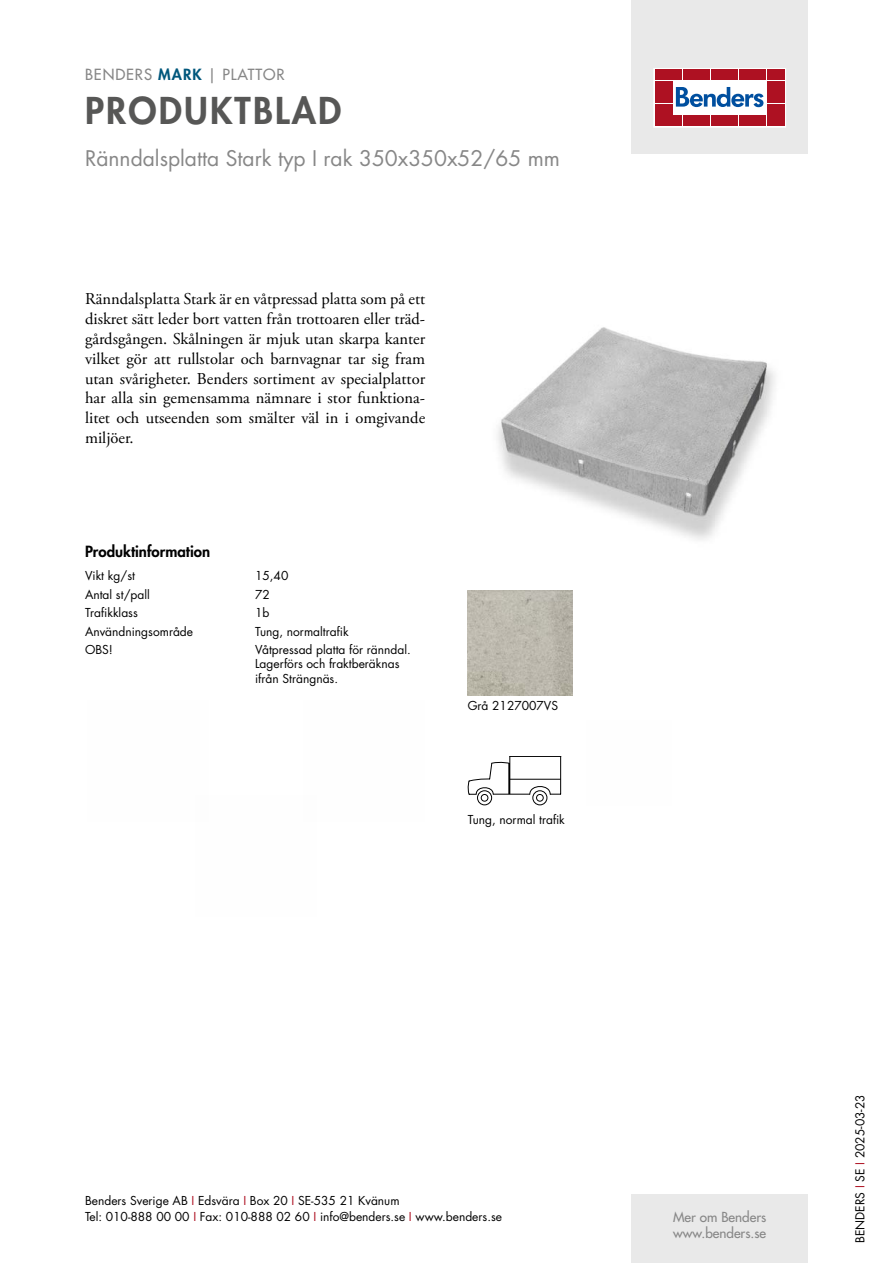
<style>
.page{position:relative;width:893px;height:1263px;background:#fff}
.page>*{position:absolute;margin:0;border:0;box-sizing:border-box;transform-origin:0 0}
.t1{font:800 36px "Futura Std";letter-spacing:.06em;color:#575756}
.t2{font:21px "Futura Std";color:#878787}
.t3{font:16.5px/19.8px "Adobe Garamond Pro";color:#000;text-align:justify}
.t4{font:500 15px "Futura Std";letter-spacing:.06em;color:#878787}
.t5{font:800 15px "Futura Std";color:#000}
.t6{font:500 13.5px/16.2px "Futura Std";color:#878787}
.t7{font:12px/14.4px "Futura Std";color:#000}
.s1{font-weight:800;color:#00577c}
.s2{color:#ae1122}
</style>
<div class="page">
<div style="left:631px;top:0;width:177px;height:153px;background:#e9e9e9"></div>
<div style="left:631px;top:1195px;width:177px;height:68px;background:#e9e9e9"></div>
<svg style="left:656px;top:70px;width:128px;height:55px;background:#ebc5ca"></svg>
<div style="left:654px;top:68px;width:132px;height:59px;border:1px solid #fff"></div>
<div style="left:655px;top:70px;width:8px;height:10px;background:#ae1122"></div>
<div style="left:664px;top:70px;width:8px;height:10px;background:#ae1122"></div>
<div style="left:655px;top:81px;width:8px;height:10px;background:#ae1122"></div>
<div style="left:664px;top:81px;width:8px;height:10px;background:#ae1122"></div>
<div style="left:655px;top:93px;width:8px;height:10px;background:#ae1122"></div>
<div style="left:664px;top:93px;width:8px;height:10px;background:#ae1122"></div>
<div style="left:655px;top:104px;width:8px;height:11px;background:#ae1122"></div>
<div style="left:664px;top:104px;width:8px;height:11px;background:#ae1122"></div>
<div style="left:655px;top:116px;width:8px;height:10px;background:#ae1122"></div>
<div style="left:664px;top:116px;width:8px;height:10px;background:#ae1122"></div>
<div style="left:674px;top:70px;width:8px;height:10px;background:#ae1122"></div>
<div style="left:683px;top:70px;width:8px;height:10px;background:#ae1122"></div>
<div style="left:692px;top:70px;width:8px;height:10px;background:#ae1122"></div>
<div style="left:702px;top:70px;width:8px;height:10px;background:#ae1122"></div>
<div style="left:711px;top:70px;width:8px;height:10px;background:#ae1122"></div>
<div style="left:720px;top:70px;width:8px;height:10px;background:#ae1122"></div>
<div style="left:730px;top:70px;width:8px;height:10px;background:#ae1122"></div>
<div style="left:739px;top:70px;width:8px;height:10px;background:#ae1122"></div>
<div style="left:748px;top:70px;width:8px;height:10px;background:#ae1122"></div>
<div style="left:758px;top:70px;width:8px;height:10px;background:#ae1122"></div>
<div style="left:674px;top:116px;width:8px;height:10px;background:#ae1122"></div>
<div style="left:683px;top:116px;width:8px;height:10px;background:#ae1122"></div>
<div style="left:692px;top:116px;width:8px;height:10px;background:#ae1122"></div>
<div style="left:702px;top:116px;width:8px;height:10px;background:#ae1122"></div>
<div style="left:711px;top:116px;width:8px;height:10px;background:#ae1122"></div>
<div style="left:720px;top:116px;width:8px;height:10px;background:#ae1122"></div>
<div style="left:730px;top:116px;width:8px;height:10px;background:#ae1122"></div>
<div style="left:739px;top:116px;width:8px;height:10px;background:#ae1122"></div>
<div style="left:748px;top:116px;width:8px;height:10px;background:#ae1122"></div>
<div style="left:758px;top:116px;width:8px;height:10px;background:#ae1122"></div>
<div style="left:767px;top:70px;width:8px;height:10px;background:#ae1122"></div>
<div style="left:776px;top:70px;width:8px;height:10px;background:#ae1122"></div>
<div style="left:767px;top:81px;width:8px;height:10px;background:#ae1122"></div>
<div style="left:776px;top:81px;width:8px;height:10px;background:#ae1122"></div>
<div style="left:767px;top:93px;width:8px;height:10px;background:#ae1122"></div>
<div style="left:776px;top:93px;width:8px;height:10px;background:#ae1122"></div>
<div style="left:767px;top:104px;width:8px;height:11px;background:#ae1122"></div>
<div style="left:776px;top:104px;width:8px;height:11px;background:#ae1122"></div>
<div style="left:767px;top:116px;width:8px;height:10px;background:#ae1122"></div>
<div style="left:776px;top:116px;width:8px;height:10px;background:#ae1122"></div>
<svg style="left:676px;top:87px;width:87px;height:20px;background:#89add2"></svg>
<img style="left:497px;top:327px;width:278px;height:213px">
<img style="left:468px;top:590px;width:105px;height:105px">
<svg style="left:468px;top:756px;width:93px;height:49px"></svg>
<p class="t4" style="left:85px;top:65px;width:201px">BENDERS <span class="s1">MARK</span> | PLATTOR</p>
<h1 class="t1" style="left:85px;top:87px;width:258px">PRODUKTBLAD</h1>
<p class="t2" style="left:85px;top:144px;width:477px">Ränndalsplatta Stark typ I rak 350x350x52/65 mm</p>
<p class="t3" style="left:85px;top:290px;width:342px">Ränndalsplatta Stark är en våtpressad platta som på ett diskret sätt leder bort vatten från trottoaren eller träd&shy;gårdsgången. Skålningen är mjuk utan skarpa kanter vilket gör att rullstolar och barnvagnar tar sig fram utan svårigheter. Benders sortiment av specialplattor har alla sin gemensamma nämnare i stor funktiona&shy;litet och utseenden som smälter väl in i omgivande miljöer.</p>
<p class="t5" style="left:85px;top:542px;width:127px">Produktinformation</p>
<p class="t7" style="left:85px;top:569px;width:51px">Vikt kg/st</p>
<p class="t7" style="left:255px;top:569px;width:35px">15,40</p>
<p class="t7" style="left:85px;top:587px;width:66px">Antal st/pall</p>
<p class="t7" style="left:255px;top:587px;width:16px">72</p>
<p class="t7" style="left:85px;top:606px;width:54px">Trafikklass</p>
<p class="t7" style="left:255px;top:606px;width:16px">1b</p>
<p class="t7" style="left:85px;top:624px;width:110px">Användningsområde</p>
<p class="t7" style="left:255px;top:624px;width:95px">Tung, normaltrafik</p>
<p class="t7" style="left:85px;top:642px;width:29px">OBS!</p>
<p class="t7" style="left:255px;top:642px;width:157px">Våtpressad platta för ränndal.<br>Lagerförs och fraktberäknas ifrån Strängnäs.</p>
<p class="t7" style="left:468px;top:698px;width:92px">Grå 2127007VS</p>
<p class="t7" style="left:468px;top:812px;width:99px">Tung, normal trafik</p>
<p class="t7" style="left:85px;top:1192px;width:418px;line-height:16.5px">Benders Sverige AB <span class="s2">I</span> Edsvära <span class="s2">I</span> Box 20 <span class="s2">I</span> SE-535 21 Kvänum<br>Tel: 010-888 00 00 <span class="s2">I</span> Fax: 010-888 02 60 <span class="s2">I</span> info@benders.se <span class="s2">I</span> www.benders.se</p>
<p class="t6" style="left:673px;top:1209px;width:95px">Mer om Benders www.benders.se</p>
<p class="t7" style="left:853px;top:1243px;width:150px;rotate:-90deg">BENDERS <span class="s2">I</span> SE <span class="s2">I</span> 2025-03-23</p>
</div>
